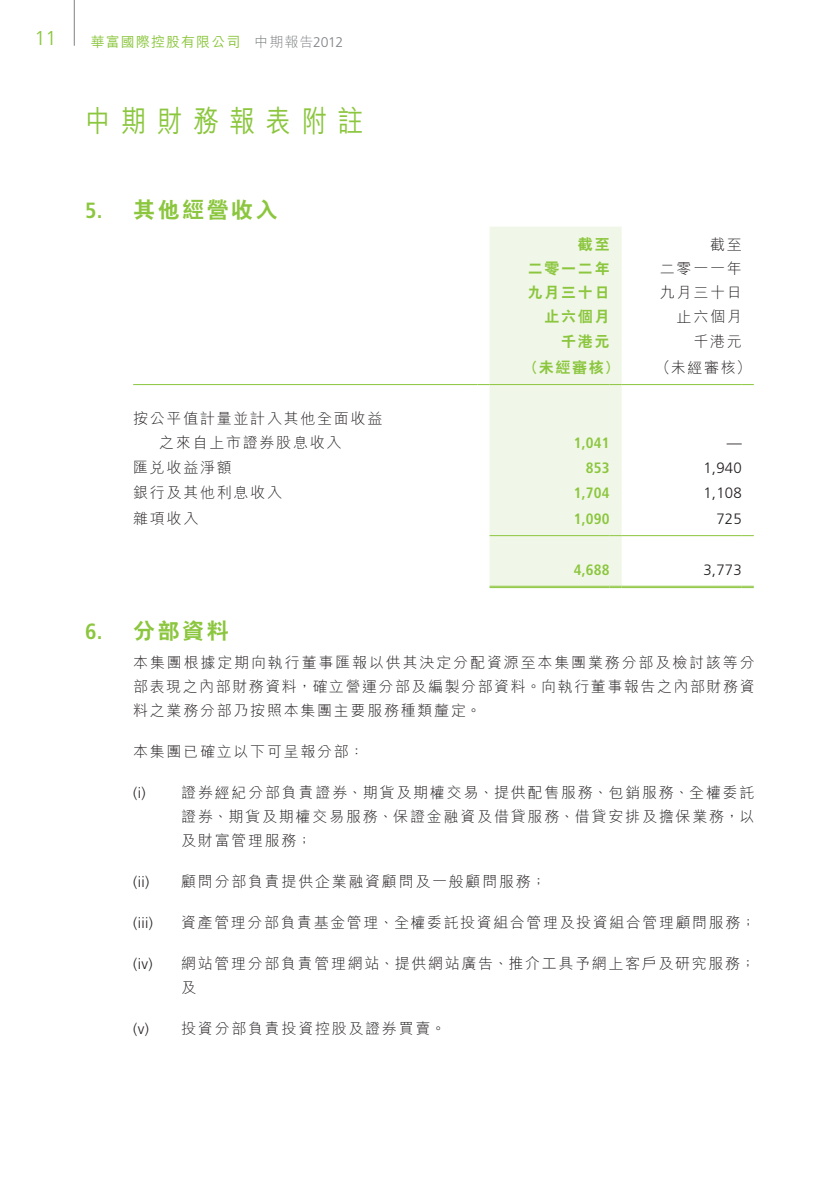
<style>
.page{position:relative;width:840px;height:1191px;background:#fff}
.page>*{position:absolute;margin:0;border:0;box-sizing:border-box;transform-origin:0 0}
.t1{font:500 30px "M Hei HK";letter-spacing:.415em;color:#8bc63e;scale:.85 1}
._03_H1{font:800 22px "C Hei 2 HK";letter-spacing:.115em;color:#8bc63e}
._03_H1-2{font:700 condensed 22px "Frutiger LT Std";color:#8bc63e}
.t2{font:300 20px "Frutiger LT Std";color:#8bc63e}
._08____IN2{font:300 15px/24px "M Hei HK";letter-spacing:.115em;color:#231f20}
._12___P2{font:300 15px/24px "M Hei HK";letter-spacing:.115em;color:#231f20;text-align:justify}
._15_Table_Stub{font:300 15px "M Hei HK";letter-spacing:.115em;color:#231f20}
._01_Body_Text{font:800 15px/24px "C Hei 2 HK";letter-spacing:.115em;color:#8bc63e;text-align:right}
._01_Body_Text-2{font:300 15px/24px "M Hei HK";letter-spacing:.115em;color:#231f20;text-align:right}
._01_Body_Text-3{font:700 condensed 15px "Frutiger LT Std";letter-spacing:.015em;color:#8bc63e}
._01_Body_Text-4{font:300 15px "Frutiger LT Std";letter-spacing:.015em;color:#231f20}
._08____IN2-2{font:300 15px "Frutiger LT Std";color:#231f20}
.t3{font:500 14px "M Hei HK";letter-spacing:.075em;color:#8bc63e}
.t4{font:300 14px "M Hei HK";color:#808285}
.s1{font-family:"Frutiger LT Std"}
</style>
<div class="page">
<hr style="left:74px;top:0;width:1px;height:46px;background:#808285">
<svg style="left:489px;top:227px;width:132px;height:359px;background:#f1f7e8"></svg>
<hr style="left:133px;top:384px;width:344px;height:1px;background:#8bc63e">
<svg style="left:477px;top:384px;width:12px;height:1px"></svg>
<hr style="left:489px;top:384px;width:120px;height:1px;background:#8bc63e">
<svg style="left:609px;top:384px;width:12px;height:1px"></svg>
<hr style="left:621px;top:384px;width:120px;height:1px;background:#8bc63e">
<svg style="left:741px;top:384px;width:12px;height:1px"></svg>
<hr style="left:489px;top:535px;width:120px;height:1px;background:#8bc63e">
<svg style="left:609px;top:535px;width:12px;height:1px"></svg>
<hr style="left:621px;top:535px;width:120px;height:1px;background:#8bc63e">
<svg style="left:741px;top:535px;width:12px;height:1px"></svg>
<hr style="left:489px;top:586px;width:120px;height:1px;background:#8bc63e">
<hr style="left:489px;top:587px;width:120px;height:1px;background:#8bc63e">
<svg style="left:609px;top:586px;width:12px;height:2px"></svg>
<hr style="left:621px;top:586px;width:120px;height:1px;background:#8bc63e">
<hr style="left:621px;top:587px;width:120px;height:1px;background:#8bc63e">
<svg style="left:741px;top:586px;width:12px;height:2px"></svg>
<p class="t2" style="left:34px;top:27px;width:24px">11</p>
<p class="t3" style="left:91px;top:31px;width:151px">華富國際控股有限公司</p>
<p class="t4" style="left:254px;top:32px;width:90px">中期報告<span class="s1">2012</span></p>
<p class="t1" style="left:85px;top:100px;width:328px">中期財務報表附註</p>
<p class="_03_H1-2" style="left:85px;top:197px;width:19px">5.</p>
<p class="_03_H1-2" style="left:85px;top:618px;width:19px">6.</p>
<p class="_03_H1" style="left:133px;top:195px;width:146px">其他經營收入</p>
<p class="_15_Table_Stub" style="left:133px;top:408px;width:250px">按公平值計量並計入其他全面收益</p>
<p class="_15_Table_Stub" style="left:159px;top:432px;width:184px">之來自上市證券股息收入</p>
<p class="_15_Table_Stub" style="left:133px;top:457px;width:100px">匯兌收益淨額</p>
<p class="_15_Table_Stub" style="left:133px;top:482px;width:150px">銀行及其他利息收入</p>
<p class="_15_Table_Stub" style="left:133px;top:507px;width:67px">雜項收入</p>
<p class="_03_H1" style="left:133px;top:615px;width:97px">分部資料</p>
<p class="_01_Body_Text" style="left:527px;top:233px;width:83px">截至<br>二零一二年九月三十日止六個月</p>
<p class="_01_Body_Text-2" style="left:659px;top:232px;width:83px">截至<br>二零一一年九月三十日止六個月</p>
<p class="_01_Body_Text-2" style="left:693px;top:329px;width:50px">千港元</p>
<p class="_01_Body_Text" style="left:561px;top:330px;width:50px">千港元</p>
<p class="_01_Body_Text" style="left:523px;top:355px;width:97px">（未經審核）</p>
<p class="_01_Body_Text-2" style="left:655px;top:354px;width:97px">（未經審核(</p>
<p class="_01_Body_Text-3" style="left:573px;top:434px;width:37px">1,041</p>
<p class="_01_Body_Text-4" style="left:726px;top:434px;width:16px">—</p>
<p class="_01_Body_Text-3" style="left:585px;top:459px;width:25px">853</p>
<p class="_01_Body_Text-4" style="left:703px;top:459px;width:40px">1,940</p>
<p class="_01_Body_Text-3" style="left:573px;top:484px;width:37px">1,704</p>
<p class="_01_Body_Text-4" style="left:703px;top:485px;width:40px">1,108</p>
<p class="_01_Body_Text-3" style="left:573px;top:509px;width:37px">1,090</p>
<p class="_01_Body_Text-4" style="left:716px;top:510px;width:27px">725</p>
<p class="_01_Body_Text-3" style="left:573px;top:561px;width:37px">4,688</p>
<p class="_01_Body_Text-4" style="left:703px;top:561px;width:40px">3,773</p>
<p class="_12___P2" style="left:133px;top:650px;width:622px">本集團根據定期向執行董事匯報以供其決定分配資源至本集團業務分部及檢討該等分部表現之內部財務資料，確立營運分部及編製分部資料。向執行董事報告之內部財務資料之業務分部乃按照本集團主要服務種類釐定。</p>
<p class="_12___P2" style="left:133px;top:739px;width:232px">本集團已確立以下可呈報分部：</p>
<p class="_08____IN2" style="left:181px;top:780px;width:574px">證券經紀分部負責證券、期貨及期權交易、提供配售服務、包銷服務、全權委託</p>
<p class="_08____IN2-2" style="left:133px;top:784px;width:14px">)i(</p>
<p class="_08____IN2-2" style="left:133px;top:873px;width:18px">)i i(</p>
<p class="_08____IN2-2" style="left:133px;top:914px;width:21px">(iii)</p>
<p class="_08____IN2-2" style="left:133px;top:955px;width:21px">i v( )</p>
<p class="_08____IN2-2" style="left:133px;top:1020px;width:17px">)v(</p>
<p class="_08____IN2" style="left:181px;top:804px;width:574px">證券、期貨及期權交易服務、保證金融資及借貸服務、借貸安排及擔保業務，以及財富管理服務;</p>
<p class="_08____IN2" style="left:181px;top:869px;width:366px">顧問分部負責提供企業融資顧問及一般顧問服務;</p>
<p class="_08____IN2" style="left:181px;top:910px;width:575px">資產管理分部負責基金管理、全權委託投資組合管理及投資組合管理顧問服務;</p>
<p class="_08____IN2" style="left:181px;top:951px;width:575px">網站管理分部負責管理網站、提供網站廣告、推介工具予網上客戶及研究服務;</p>
<p class="_08____IN2" style="left:181px;top:975px;width:16px">及</p>
<p class="_08____IN2" style="left:181px;top:1016px;width:266px">投資分部負責投資控股及證券買賣。</p>
</div>
